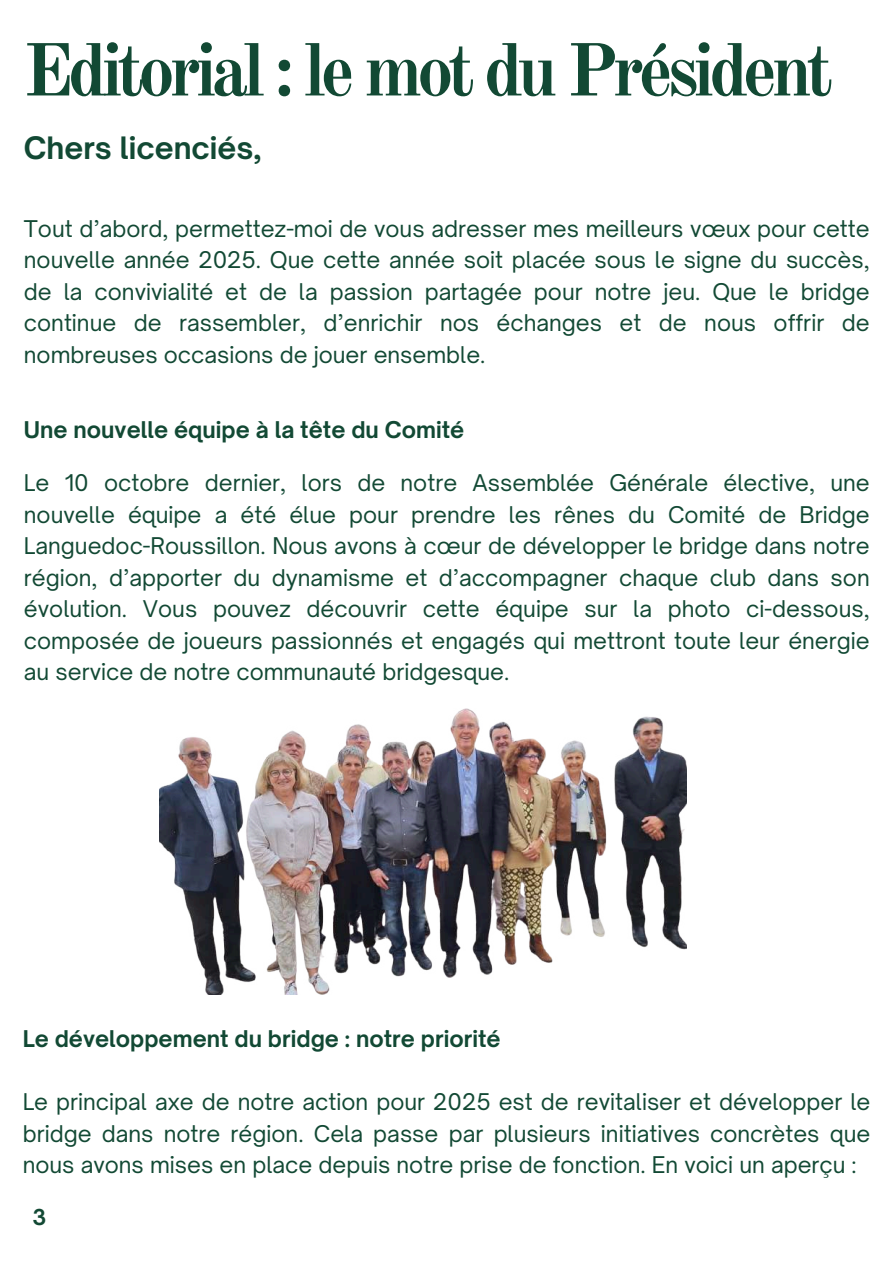
<style>
.page{position:relative;width:894px;height:1264px;background:#fff}
.page>*{position:absolute;margin:0;border:0;box-sizing:border-box;transform-origin:0 0}
.t1{font:700 73.5px "Old Standard";letter-spacing:-.08em;color:#124934}
.t2{font:700 29.55px "Open Sauce One";color:#124934}
.t3{font:22.05px/31.5px "Open Sauce One";color:#124934;text-align:justify}
.t4{font:700 22.05px "Open Sauce One";color:#124934}
.t5{font:700 21px "Open Sauce One";color:#124934}
</style>
<div class="page">
<img style="left:160px;top:708px;width:526px;height:286px">
<h1 class="t1" style="left:23px;top:25px;width:811px">Editorial : le mot du Président</h1>
<h2 class="t2" style="left:24px;top:130px;width:239px">Chers licenciés,</h2>
<p class="t3" style="left:24px;top:213px;width:847px">Tout d’abord, permettez-moi de vous adresser mes meilleurs vœux pour cette nouvelle année 2025. Que cette année soit placée sous le signe du succès, de la convivialité et de la passion partagée pour notre jeu. Que le bridge continue de rassembler, d’enrichir nos échanges et de nous offrir de nombreuses occasions de jouer ensemble.</p>
<p class="t4" style="left:24px;top:416px;width:442px">Une nouvelle équipe à la tête du Comité</p>
<p class="t3" style="left:24px;top:467px;width:847px">Le 10 octobre dernier, lors de notre Assemblée Générale élective, une nouvelle équipe a été élue pour prendre les rênes du Comité de Bridge Languedoc-Roussillon. Nous avons à cœur de développer le bridge dans notre région, d’apporter du dynamisme et d’accompagner chaque club dans son évolution. Vous pouvez découvrir cette équipe sur la photo ci-dessous, composée de joueurs passionnés et engagés qui mettront toute leur énergie au service de notre communauté bridgesque.</p>
<p class="t4" style="left:23px;top:1025px;width:479px">Le développement du bridge : notre priorité</p>
<p class="t3" style="left:23px;top:1086px;width:849px">Le principal axe de notre action pour 2025 est de revitaliser et développer le bridge dans notre région. Cela passe par plusieurs initiatives concrètes que nous avons mises en place depuis notre prise de fonction. En voici un aperçu :</p>
<p class="t5" style="left:32px;top:1204px;width:15px">3</p>
</div>
